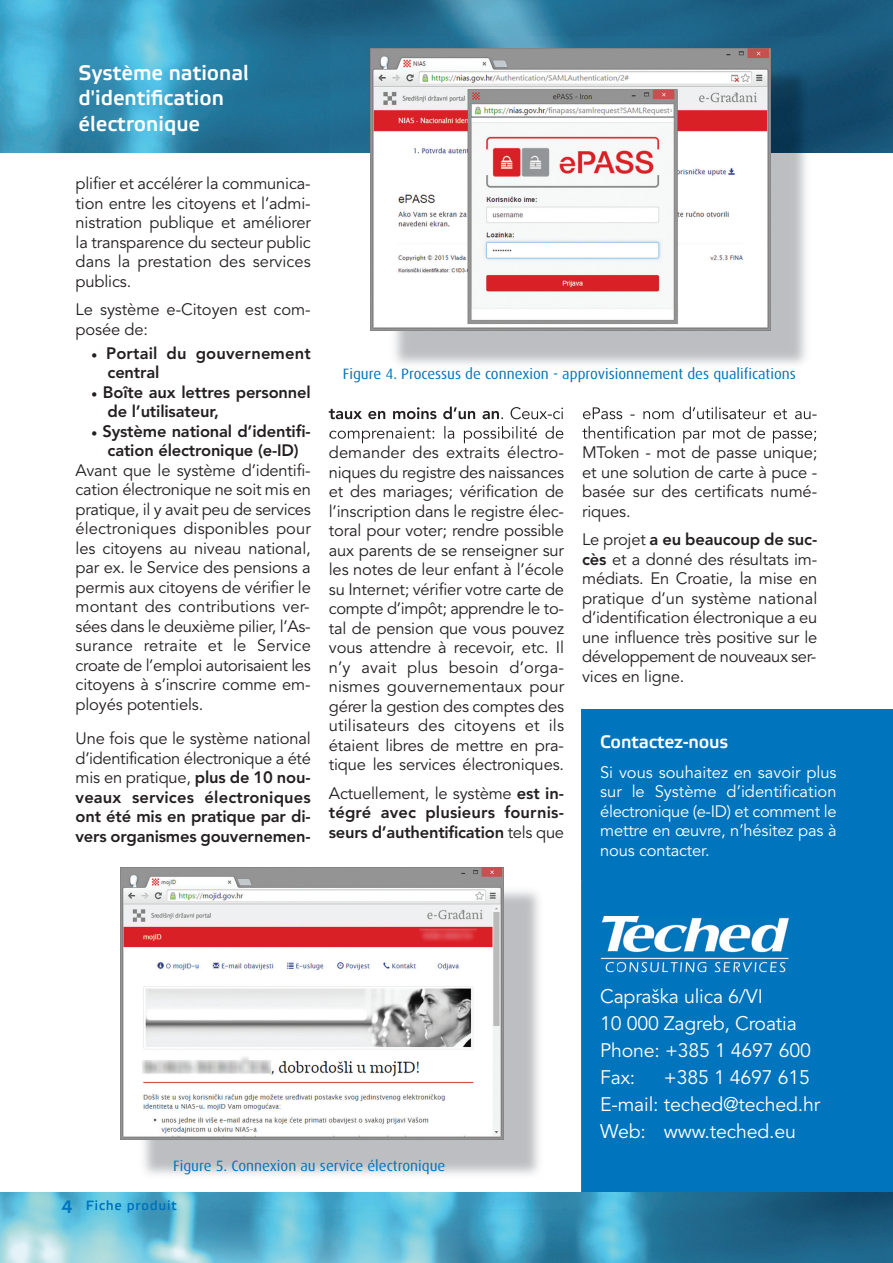
<style>
.page{position:relative;width:893px;height:1263px;background:#fff}
.page>*{position:absolute;margin:0;border:0;box-sizing:border-box;transform-origin:0 0}
.t1{font:21px/25.2px "Elektra Medium Pro";color:#fff}
.t2{font:19.5px/27px "Avenir";letter-spacing:-.01em;color:#fff}
.t3{font:18px "Elektra Medium Pro";letter-spacing:-.005em;color:#fff}
.t4{font:18px "Elektra Medium Pro";color:#0075bd}
.t5{font:16.5px/19.5px "Avenir";letter-spacing:-.01em;color:#231f20;text-align:justify}
.t6{font:800 16.5px/19.5px "Avenir";letter-spacing:-.01em;color:#231f20;text-align:justify}
.t7{font:16.5px/19.5px "Avenir";letter-spacing:-.01em;color:#fff;text-align:justify}
.t8{font:800 16.5px/19.5px "Avenir";letter-spacing:.01em;color:#231f20}
.t9{font:15px "Dax";color:#0075bd}
.t10{font:13.5px "Elektra Medium Pro";letter-spacing:.05em;color:#0075bd}
.s1{font-family:"Minion Pro";font-weight:400}
.s2{font-weight:400}
.s3{font-weight:800}
</style>
<div class="page">
<div style="left:581px;top:709px;width:312px;height:554px;background:#0075bd"></div>
<img style="left:0;top:1192px;width:893px;height:71px">
<img style="left:0;top:0;width:893px;height:152px">
<img style="left:93px;top:880px;width:523px;height:328px">
<img style="left:93px;top:1200px;width:84px;height:8px">
<img style="left:120px;top:868px;width:384px;height:271px">
<img style="left:331px;top:36px;width:562px;height:410px">
<img style="left:331px;top:409px;width:85px;height:10px">
<img style="left:501px;top:407px;width:62px;height:12px">
<img style="left:331px;top:431px;width:53px;height:12px">
<img style="left:583px;top:407px;width:61px;height:12px">
<img style="left:582px;top:426px;width:64px;height:13px">
<img style="left:371px;top:48px;width:399px;height:282px">
<img style="left:599px;top:916px;width:190px;height:56px">
<p class="t1" style="left:79px;top:62px;width:172px">Système national d'identification électronique</p>
<p class="t5" style="left:76px;top:176px;width:237px">plifier et accélérer la communica&shy;tion entre les citoyens et l’admi&shy;nistration publique et améliorer la transparence du secteur public dans la prestation des services publics.</p>
<p class="t5" style="left:76px;top:302px;width:237px">Le système e-Citoyen est com&shy;posée de:</p>
<p class="t8" style="left:108px;top:345px;width:205px;text-indent:-16px"><span class="s1">•</span> Portail du gouvernement central</p>
<p class="t6" style="left:108px;top:384px;width:205px;text-indent:-16px"><span class="s1">•</span> Boîte aux lettres personnel de l’utilisateur,</p>
<p class="t6" style="left:91px;top:423px;width:221px;text-align:center"><span class="s1">•</span> Système national d’identifi&shy;cation électronique (e-ID)</p>
<p class="t5" style="left:76px;top:462px;width:237px">Avant que le système d’identifi&shy;cation électronique ne soit mis en pratique, il y avait peu de services électroniques disponibles pour les citoyens au niveau national, par ex. le Service des pensions a permis aux citoyens de vérifier le montant des contributions ver&shy;sées dans le deuxième pilier, l’As&shy;surance retraite et le Service croate de l’emploi autorisaient les citoyens à s’inscrire comme em&shy;ployés potentiels.</p>
<p class="t6" style="left:76px;top:730px;width:237px"><span class="s2">Une fois que le système national d’identification électronique a été mis en pratique,</span> plus de 10 nou&shy;veaux services électroniques ont été mis en pratique par di&shy;vers organismes gouvernemen-</p>
<p class="t9" style="left:343px;top:367px;width:454px">Figure 4. Processus de connexion - approvisionnement des qualifications</p>
<p class="t5" style="left:329px;top:444px;width:237px">demander des extraits électro&shy;niques du registre des naissances et des mariages; vérification de l’inscription dans le registre élec&shy;toral pour voter; rendre possible aux parents de se renseigner sur les notes de leur enfant à l’école su Internet; vérifier votre carte de compte d’impôt; apprendre le to&shy;tal de pension que vous pouvez vous attendre à recevoir, etc. Il n’y avait plus besoin d’orga&shy;nismes gouvernementaux pour gérer la gestion des comptes des utilisateurs des citoyens et ils étaient libres de mettre en pra&shy;tique les services électroniques.</p>
<p class="t6" style="left:329px;top:784px;width:237px"><span class="s2">Actuellement, le système</span> est in&shy;tégré avec plusieurs fournis&shy;seurs d’authentification <span class="s2">tels que</span></p>
<p class="t5" style="left:582px;top:444px;width:237px">MToken - mot de passe unique; et une solution de carte à puce - basée sur des certificats numé&shy;riques.</p>
<p class="t5" style="left:582px;top:531px;width:237px">Le projet <span class="s3">a eu beaucoup de suc&shy;cès</span> et a donné des résultats im&shy;médiats. En Croatie, la mise en pratique d’un système national d’identification électronique a eu une influence très positive sur le développement de nouveaux ser&shy;vices en ligne.</p>
<p class="t3" style="left:600px;top:734px;width:130px">Contactez-nous</p>
<p class="t7" style="left:600px;top:764px;width:238px">Si vous souhaitez en savoir plus sur le Système d’identification électronique (e-ID) et comment le mettre en œuvre, n’hésitez pas à nous contacter.</p>
<p class="t2" style="left:600px;top:985px;width:212px">Capraška ulica 6/VI<br>10 000 Zagreb, Croatia<br>Phone: +385 1 4697 600<br>Fax:</p>
<p class="t2" style="left:600px;top:1066px;width:222px;text-indent:64px">+385 1 4697 615<br>E-mail: teched@teched.hr<br>Web: www.teched.eu</p>
<p class="t4" style="left:62px;top:1200px;width:13px">4</p>
<p class="t9" style="left:173px;top:1159px;width:274px">Figure 5. Connexion au service électronique</p>
<p class="t10" style="left:86px;top:1200px;width:92px">Fiche produit</p>
</div>
